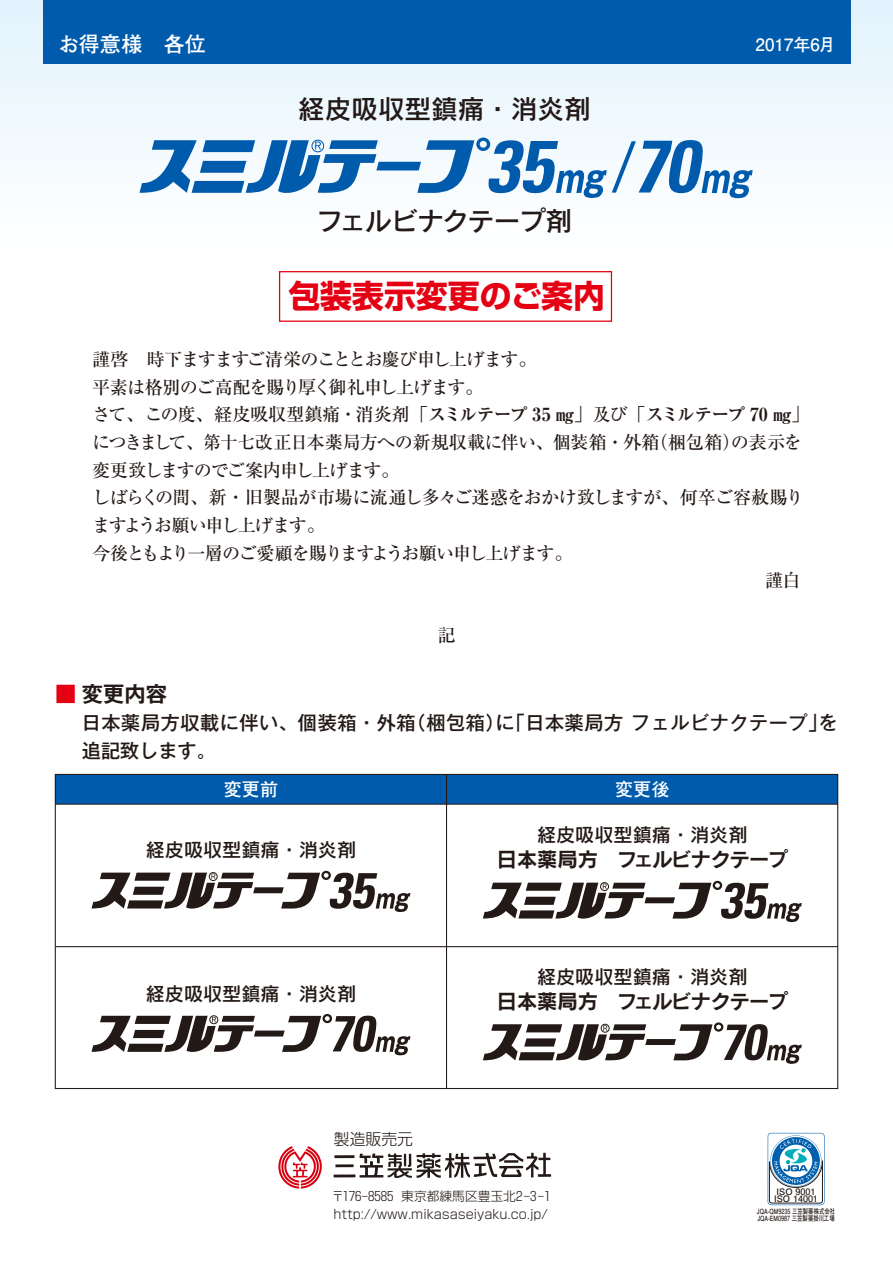
<style>
.page{position:relative;width:893px;height:1263px;background:#fff}
.page>*{position:absolute;margin:0;border:0;box-sizing:border-box;transform-origin:0 0}
.t1{font:700 31.95px "Shin Go Pro";color:#e60013}
.t2{font:26.55px "Rodin Pro DB";color:#231916}
.t3{font:26.55px "Rodin Pro DB";letter-spacing:-.03em;color:#231916}
.t4{font:700 21.3px "Futo Go B101 Pro";color:#fff}
.t5{font:700 21.3px "Gothic MB101 Pro De";color:#231916}
.t6{font:20.25px "Rodin Pro B";letter-spacing:-.03em;color:#231916}
.t7{font:500 19.2px/27.6px "Gothic MB101 Pro";letter-spacing:.03em;color:#231916}
.t8{font:19.2px "Rodin Pro DB";color:#231916}
.t9{font:500 18px "Ryumin Pro";letter-spacing:-.05em;color:#231916}
.t10{font:500 18px "Ryumin Pro";letter-spacing:-.075em;color:#231916}
.t11{font:700 expanded 18px "Ryumin Pro";letter-spacing:-.09em;color:#231916}
.t12{font:500 18px "Ryumin Pro";letter-spacing:-.03em;color:#231916}
.t13{font:700 18px "Futo Go B101 Pro";color:#fff}
.t14{font:700 16.95px "Futo Go B101 Pro";color:#fff}
.t15{font:300 15.75px "Shin Go Pro";color:#231916}
.t16{font:300 12.75px/18.5px "Shin Go Pro";color:#231916}
.t17{font:700 9px/7.2px "Futo Go B101 Pro";color:#231916}
.t18{font:700 7.2px/6.8px "Futo Go B101 Pro";color:#231916;scale:.75 1}
.s1{font-weight:500;font-stretch:normal}
.s2{color:#e60013}
</style>
<div class="page">
<div style="left:0;top:0;width:893px;height:264px;background:linear-gradient(to right,#f5fbfe,#f4fafe)"></div>
<div style="left:43px;top:0;width:807px;height:64px;background:#005bac"></div>
<svg style="left:768px;top:1133px;width:57px;height:72px"></svg>
<svg style="left:278px;top:1146px;width:44px;height:42px"></svg>
<svg style="left:334px;top:1153px;width:217px;height:25px"></svg>
<div style="left:55px;top:774px;width:783px;height:30px;background:#005bac"></div>
<hr style="left:55px;top:804px;width:783px;height:1px;background:#231916">
<hr style="left:55px;top:946px;width:783px;height:1px;background:#231916">
<hr style="left:446px;top:774px;width:1px;height:314px;background:#231916">
<svg style="left:139px;top:138px;width:614px;height:60px"></svg>
<svg style="left:92px;top:871px;width:318px;height:41px"></svg>
<svg style="left:92px;top:1014px;width:318px;height:41px"></svg>
<svg style="left:483px;top:881px;width:319px;height:41px"></svg>
<svg style="left:483px;top:1022px;width:319px;height:42px"></svg>
<div style="left:279px;top:271px;width:333px;height:51px;border:1px solid #e60013"></div>
<p class="t4" style="left:58px;top:27px;width:150px">お得意様　各位</p>
<h2 class="t2" style="left:298px;top:91px;width:294px">経皮吸収型鎮痛・消炎剤</h2>
<h2 class="t3" style="left:316px;top:204px;width:257px">フェルビナクテープ剤</h2>
<p class="t14" style="left:756px;top:32px;width:81px">2017年月6</p>
<h1 class="t1" style="left:288px;top:270px;width:318px">包装表示変更のご案内</h1>
<p class="t9" style="left:92px;top:345px;width:446px">謹啓　時下ますますご清栄のこととお慶び申し上げます。</p>
<p class="t9" style="left:92px;top:373px;width:393px">平素は格別のご高配を賜り厚く御礼申し上げます。</p>
<p class="t11" style="left:92px;top:400px;width:719px"><span class="s1">さて、この度、経皮吸収型鎮痛・消炎剤</span>「スミルテープ 35 ㎎」<span class="s1">及び</span>「スミルテープ 70 ㎎「</p>
<p class="t9" style="left:731px;top:428px;width:73px">の表示を</p>
<p class="t9" style="left:650px;top:428px;width:92px">（梱包箱）</p>
<p class="t12" style="left:92px;top:428px;width:569px">につきまして、第十七改正日本薬局方への新規収載に伴い、個装箱・外箱</p>
<p class="t9" style="left:92px;top:456px;width:309px">変更致しますのでご案内申し上げます。</p>
<p class="t9" style="left:92px;top:483px;width:713px">しばらくの間、新・旧製品が市場に流通し多々ご迷惑をおかけ致しますが、何卒ご容赦賜り</p>
<p class="t10" style="left:92px;top:511px;width:234px">ますようお願い申し上げます。</p>
<p class="t10" style="left:92px;top:539px;width:482px">今後ともより一層のご愛顧を賜りますようお願い申し上げます。</p>
<p class="t9" style="left:765px;top:566px;width:37px">謹白</p>
<p class="t9" style="left:437px;top:622px;width:20px">記</p>
<p class="t5" style="left:55px;top:676px;width:113px"><span class="s2">■</span> 変更内容</p>
<p class="t7" style="left:407px;top:706px;width:432px">（梱包箱 「に） 日本薬局方フェルビナクテープを」</p>
<p class="t7" style="left:82px;top:706px;width:335px">日本薬局方収載に伴い、個装箱・外箱追記致します。</p>
<p class="t13" style="left:224px;top:774px;width:56px">変更前</p>
<p class="t8" style="left:146px;top:837px;width:212px">経皮吸収型鎮痛・消炎剤</p>
<p class="t8" style="left:146px;top:981px;width:212px">経皮吸収型鎮痛・消炎剤</p>
<p class="t15" style="left:334px;top:1126px;width:81px">製造販売元</p>
<p class="t13" style="left:615px;top:774px;width:56px">変更後</p>
<p class="t8" style="left:537px;top:822px;width:212px">経皮吸収型鎮痛・消炎剤</p>
<p class="t6" style="left:497px;top:846px;width:292px">日本薬局方　フェルビナクテープ</p>
<p class="t8" style="left:537px;top:964px;width:212px">経皮吸収型鎮痛・消炎剤</p>
<p class="t6" style="left:497px;top:988px;width:292px">日本薬局方　フェルビナクテープ</p>
<p class="t16" style="left:401px;top:1185px;width:151px">東京都練馬区豊玉北2 3‒ 1‒</p>
<p class="t16" style="left:332px;top:1185px;width:218px">〒176‒8585 http://www.mikasaseiyaku.co j p. /</p>
<p class="t17" style="left:774px;top:1187px;width:45px">ISO 9001<br>ISO 14001</p>
<p class="t18" style="left:757px;top:1207px;width:106px">JQA-QM9235 三笠製薬株式会社<br>JQA-EM0987 三笠製薬掛川工場</p>
</div>
